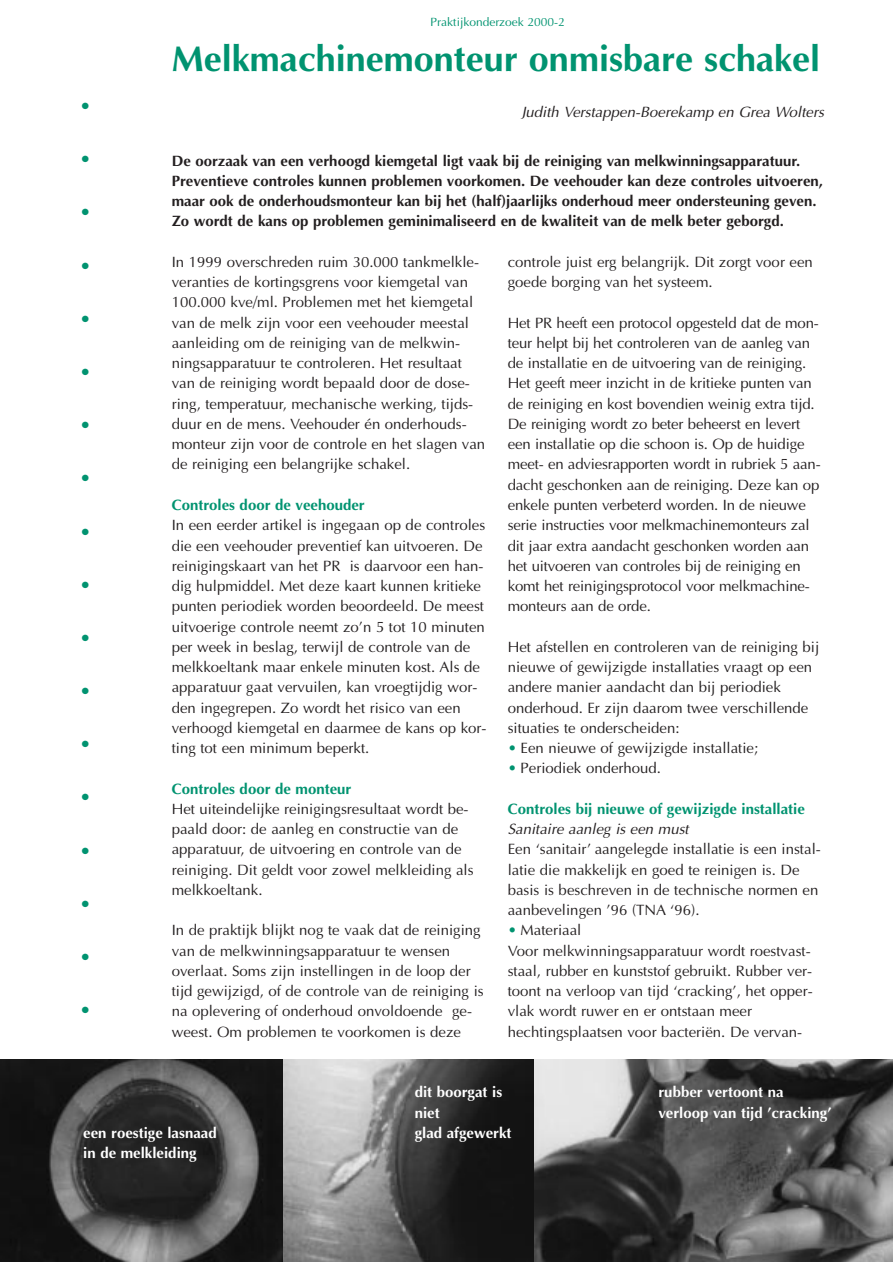
<style>
.page{position:relative;width:893px;height:1262px;background:#fff}
.page>*{position:absolute;margin:0;border:0;box-sizing:border-box;transform-origin:0 0}
.t1{font:700 36px "Optima";color:#009370}
.t2{font:15px/20.2px "Optima";color:#231f20}
.t3{font:700 15px/20.2px "Optima";color:#231f20}
.t4{font:700 15px/20.2px "Optima";color:#fff}
.t5{font:700 15px "Optima";color:#009370}
.t6{font:italic 15px "Optima";color:#231f20}
.t7{font:12px "Optima";color:#009370}
.t8{font:9px "Zapf Dingbats";color:#009370}
.s1{color:#009370}
</style>
<div class="page">
<img style="left:0;top:1059px;width:283px;height:202px">
<img style="left:283px;top:1059px;width:251px;height:202px">
<img style="left:534px;top:1059px;width:358px;height:202px">
<p class="t8" style="left:82px;top:102px;width:9px">●</p>
<p class="t8" style="left:82px;top:155px;width:9px">●</p>
<p class="t8" style="left:82px;top:208px;width:9px">●</p>
<p class="t8" style="left:82px;top:261px;width:9px">●</p>
<p class="t8" style="left:82px;top:314px;width:9px">●</p>
<p class="t8" style="left:82px;top:367px;width:9px">●</p>
<p class="t8" style="left:82px;top:421px;width:9px">●</p>
<p class="t8" style="left:82px;top:474px;width:9px">●</p>
<p class="t8" style="left:82px;top:527px;width:9px">●</p>
<p class="t8" style="left:82px;top:580px;width:9px">●</p>
<p class="t8" style="left:82px;top:633px;width:9px">●</p>
<p class="t8" style="left:82px;top:686px;width:9px">●</p>
<p class="t8" style="left:82px;top:739px;width:9px">●</p>
<p class="t8" style="left:82px;top:793px;width:9px">●</p>
<p class="t8" style="left:82px;top:846px;width:9px">●</p>
<p class="t8" style="left:82px;top:899px;width:9px">●</p>
<p class="t8" style="left:82px;top:952px;width:9px">●</p>
<p class="t8" style="left:82px;top:1005px;width:9px">●</p>
<p class="t7" style="left:430px;top:17px;width:136px">Praktijkonderzoek 2000-2</p>
<h1 class="t1" style="left:172px;top:44px;width:650px">Melkmachinemonteur onmisbare schakel</h1>
<p class="t6" style="left:521px;top:106px;width:307px">Judith Verstappen-Boerekamp en Grea Wolters</p>
<p class="t3" style="left:172px;top:152px;width:653px">De oorzaak van een verhoogd kiemgetal ligt vaak bij de reiniging van melkwinningsapparatuur.<br>Preventieve controles kunnen problemen voorkomen. De veehouder kan deze controles uitvoeren, maar ook de onderhoudsmonteur kan bij het (half)jaarlijks onderhoud meer ondersteuning geven.<br>Zo wordt de kans op problemen geminimaliseerd en de kwaliteit van de melk beter geborgd.</p>
<p class="t2" style="left:172px;top:253px;width:315px">In 1999 overschreden ruim 30.000 tankmelkle&shy;veranties de kortingsgrens voor kiemgetal van 100.000 kve/ml. Problemen met het kiemgetal van de melk zijn voor een veehouder meestal aanleiding om de reiniging van de melkwin&shy;ningsapparatuur te controleren. Het resultaat van de reiniging wordt bepaald door de dose&shy;ring, temperatuur, mechanische werking, tijds&shy;duur en de mens. Veehouder én onderhouds&shy;monteur zijn voor de controle en het slagen van de reiniging een belangrijke schakel.</p>
<p class="t5" style="left:172px;top:499px;width:195px">Controles door de veehouder</p>
<p class="t2" style="left:172px;top:516px;width:316px">In een eerder artikel is ingegaan op de controles die een veehouder preventief kan uitvoeren. De reinigingskaart van het PR is daarvoor een han&shy;dig hulpmiddel. Met deze kaart kunnen kritieke punten periodiek worden beoordeeld. De meest uitvoerige controle neemt zo’n 5 tot 10 minuten per week in beslag, terwijl de controle van de melkkoeltank maar enkele minuten kost. Als de apparatuur gaat vervuilen, kan vroegtijdig wor&shy;den ingegrepen. Zo wordt het risico van een verhoogd kiemgetal en daarmee de kans op kor&shy;ting tot een minimum beperkt.</p>
<p class="t5" style="left:172px;top:782px;width:181px">Controles door de monteur</p>
<p class="t2" style="left:172px;top:800px;width:303px">Het uiteindelijke reinigingsresultaat wordt be&shy;paald door: de aanleg en constructie van de apparatuur, de uitvoering en controle van de reiniging. Dit geldt voor zowel melkleiding als melkkoeltank.</p>
<p class="t2" style="left:172px;top:921px;width:313px">In de praktijk blijkt nog te vaak dat de reiniging van de melkwinningsapparatuur te wensen overlaat. Soms zijn instellingen in de loop der tijd gewijzigd, of de controle van de reiniging is na oplevering of onderhoud onvoldoende ge&shy;weest. Om problemen te voorkomen is deze</p>
<p class="t2" style="left:507px;top:253px;width:307px">controle juist erg belangrijk. Dit zorgt voor een goede borging van het systeem.</p>
<p class="t2" style="left:507px;top:314px;width:314px">Het PR heeft een protocol opgesteld dat de mon&shy;teur helpt bij het controleren van de aanleg van de installatie en de uitvoering van de reiniging.<br>Het geeft meer inzicht in de kritieke punten van de reiniging en kost bovendien weinig extra tijd.<br>De reiniging wordt zo beter beheerst en levert een installatie op die schoon is. Op de huidige meet- en adviesrapporten wordt in rubriek 5 aan&shy;dacht geschonken aan de reiniging. Deze kan op enkele punten verbeterd worden. In de nieuwe serie instructies voor melkmachinemonteurs zal dit jaar extra aandacht geschonken worden aan het uitvoeren van controles bij de reiniging en komt het reinigingsprotocol voor melkmachine&shy;monteurs aan de orde.</p>
<p class="t2" style="left:507px;top:638px;width:313px">Het afstellen en controleren van de reiniging bij nieuwe of gewijzigde installaties vraagt op een andere manier aandacht dan bij periodiek onderhoud. Er zijn daarom twee verschillende situaties te onderscheiden:</p>
<p class="t2" style="left:507px;top:739px;width:252px"><span class="s1">•</span> Een nieuwe of gewijzigde installatie;</p>
<p class="t2" style="left:507px;top:759px;width:155px"><span class="s1">•</span> Periodiek onderhoud.</p>
<p class="t5" style="left:507px;top:802px;width:298px">Controles bij nieuwe of gewijzigde installatie</p>
<p class="t6" style="left:507px;top:823px;width:185px">Sanitaire aanleg is een must</p>
<p class="t2" style="left:507px;top:840px;width:314px">Een ‘sanitair’ aangelegde installatie is een instal&shy;latie die makkelijk en goed te reinigen is. De basis is beschreven in de technische normen en aanbevelingen ’96 (TNA ‘96).</p>
<p class="t2" style="left:507px;top:921px;width:306px"><span class="s1">•</span> Materiaal<br>Voor melkwinningsapparatuur wordt roestvast&shy;staal, rubber en kunststof gebruikt. Rubber ver&shy;toont na verloop van tijd ‘cracking’, het opper&shy;vlak wordt ruwer en er ontstaan meer hechtingsplaatsen voor bacteriën. De vervan-</p>
<p class="t4" style="left:414px;top:1083px;width:89px">dit boorgat is niet</p>
<p class="t4" style="left:658px;top:1083px;width:174px">rubber vertoont na verloop van tijd ’cracking’</p>
<p class="t4" style="left:83px;top:1124px;width:135px">een roestige lasnaad</p>
<p class="t4" style="left:414px;top:1124px;width:98px">glad afgewerkt</p>
<p class="t4" style="left:83px;top:1144px;width:115px">in de melkleiding</p>
</div>
